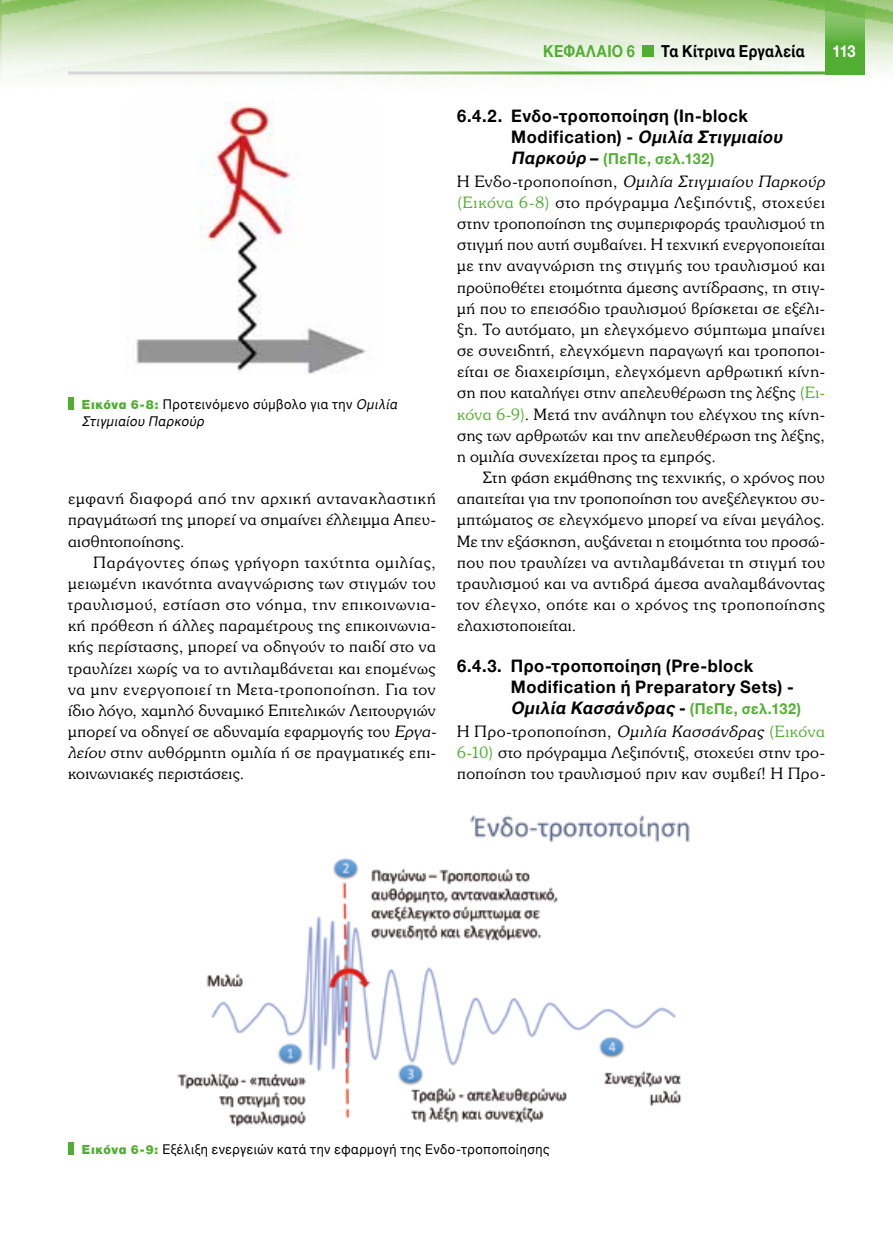
<style>
.page{position:relative;width:893px;height:1234px;background:#fff}
.page>*{position:absolute;margin:0;border:0;box-sizing:border-box;transform-origin:0 0}
.t1{font:700 17.25px/21.1px "Helvetica Neue";letter-spacing:.035em;color:#000;scale:.96 1}
.t2{font:300 17.1px/21.1px "UB Souvenir";letter-spacing:.025em;color:#000}
.t3{font:700 16.5px "Helvetica Neue";letter-spacing:.02em;color:#000;scale:.88 1}
.t4{font:700 16.5px "Helvetica Neue";letter-spacing:.03em;color:#52ae32;scale:.88 1}
.t5{font:700 16.5px "Helvetica Neue";color:#fff;scale:.88 1}
.t6{font:700 15px "Helvetica Neue";letter-spacing:.04em;color:#52ae32;scale:.96 1}
.t7{font:13.5px/17.2px "Helvetica Neue";letter-spacing:.05em;color:#000;scale:.95 1}
.s1{font-family:"Helvetica Neue Greek";font-weight:900;color:#52ae32}
.s2{font-style:italic}
.s3{font-style:italic;font-size:17.25px;color:#000}
.s4{font-size:17.25px;color:#000}
.s5{color:#52ae32}
.s6{font-size:15px;color:#52ae32}
</style>
<div class="page">
<img style="left:0;top:0;width:893px;height:79px">
<hr style="left:68px;top:71px;width:757px;height:3px;background:#fff">
<svg style="left:825px;top:0;width:39px;height:74px;background:#66b545"></svg>
<div style="left:642px;top:45px;width:12px;height:12px;background:#52ae32"></div>
<div style="left:68px;top:397px;width:6px;height:13px;background:#52ae32"></div>
<div style="left:68px;top:1141px;width:6px;height:13px;background:#52ae32"></div>
<img style="left:177px;top:815px;width:513px;height:313px">
<img style="left:135px;top:102px;width:237px;height:272px">
<p class="t7" style="left:82px;top:396px;width:337px"><span class="s1">Εικόνα 6-8:</span> Προτεινόμενο σύμβολο για την <span class="s2">Ομιλία<br>Στιγμιαίου Παρκούρ</span></p>
<p class="t2" style="left:68px;top:488px;width:369px;text-align:justify">εμφανή διαφορά από την αρχική αντανακλαστική πραγμάτωσή της μπορεί να σημαίνει έλλειμμα Απευ&shy;αισθητοποίησης.</p>
<p class="t2" style="left:68px;top:551px;width:373px;text-indent:26px">Παράγοντες όπως γρήγορη ταχύτητα ομιλίας, μειωμένη ικανότητα αναγνώρισης των στιγμών του τραυλισμού, εστίαση στο νόημα, την επικοινωνια&shy;κή πρόθεση ή άλλες παραμέτρους της επικοινωνια&shy;κής περίστασης, μπορεί να οδηγούν το παιδί στο να τραυλίζει χωρίς να το αντιλαμβάνεται και επομένως να μην ενεργοποιεί τη Μετα-τροποποίηση. Για τον ίδιο λόγο, χαμηλό δυναμικό Επιτελικών Λειτουργιών μπορεί να οδηγεί σε αδυναμία εφαρμογής του <span class="s2">Εργα&shy;λείου</span> στην αυθόρμητη ομιλία ή σε πραγματικές επι&shy;κοινωνιακές περιστάσεις.</p>
<p class="t4" style="left:543px;top:38px;width:106px">κεφαλαιο 6</p>
<p class="t3" style="left:661px;top:38px;width:165px">Τα Κίτρινα Εργαλεία</p>
<p class="t5" style="left:832px;top:38px;width:28px">113</p>
<p class="t1" style="left:511px;top:105px;width:289px;text-indent:-54px">6.4.2. Ενδο-τροποποίηση (In-block<br>M o d i f i c a t i o n) - <span class="s2">Ομιλία Στιγμιαίου</span></p>
<p class="t6" style="left:511px;top:147px;width:213px"><span class="s3">Παρκούρ</span> <span class="s4">–</span> (ΠεΠε, σελ.132)</p>
<p class="t2" style="left:457px;top:170px;width:373px">Η Ενδο-τροποποίηση, <span class="s2">Ομιλία Στιγμιαίου Παρκούρ </span><span class="s5">(Εικόνα 6-8)</span> στο πρόγραμμα Λεξιπόντιξ, στοχεύει στην τροποποίηση της συμπεριφοράς τραυλισμού τη στιγμή που αυτή συμβαίνει. Η τεχνική ενεργοποιείται με την αναγνώριση της στιγμής του τραυλισμού και προϋποθέτει ετοιμότητα άμεσης αντίδρασης, τη στιγ&shy;μή που το επεισόδιο τραυλισμού βρίσκεται σε εξέλι&shy;ξη. Το αυτόματο, μη ελεγχόμενο σύμπτωμα μπαίνει σε συνειδητή, ελεγχόμενη παραγωγή και τροποποι&shy;είται σε διαχειρίσιμη, ελεγχόμενη αρθρωτική κίνη&shy;ση που καταλήγει στην απελευθέρωση της λέξης <span class="s5">(Ει&shy;κόνα 6-9)</span>. Μετά την ανάληψη του ελέγχου της κίνη&shy;σης των αρθρωτών και την απελευθέρωση της λέξης, η ομιλία συνεχίζεται προς τα εμπρός.</p>
<p class="t2" style="left:457px;top:466px;width:369px;text-align:justify;text-indent:26px">Στη φάση εκμάθησης της τεχνικής, ο χρόνος που απαιτείται για την τροποποίηση του ανεξέλεγκτου συ&shy;μπτώματος σε ελεγχόμενο μπορεί να είναι μεγάλος.<br>Με την εξάσκηση, αυξάνεται η ετοιμότητα του προσώ&shy;που που τραυλίζει να αντιλαμβάνεται τη στιγμή του τραυλισμού και να αντιδρά άμεσα αναλαμβάνοντας τον έλεγχο, οπότε και ο χρόνος της τροποποίησης ελαχιστοποιείται.</p>
<p class="t1" style="left:511px;top:655px;width:304px;text-indent:-54px">6.4.3. Προ-τροποποίηση (Pre-block<br>Modification ή Preparatory Sets) -<br><span class="s2">Ομιλία Κασσάνδρας</span> - <span class="s6">(ΠεΠε, σελ.132)</span></p>
<p class="t2" style="left:457px;top:720px;width:373px">Η Προ-τροποποίηση, <span class="s2">Ομιλία Κασσάνδρας</span><span class="s5">(Εικόνα<br>6-10)</span> στο πρόγραμμα Λεξιπόντιξ, στοχεύει στην τρο&shy;ποποίηση του τραυλισμού πριν καν συμβεί! Η Προ<span class="s2">-</span></p>
<p class="t7" style="left:82px;top:1140px;width:494px"><span class="s1">Εικόνα 6-9:</span> Εξέλιξη ενεργειών κατά την εφαρμογή της Ενδο-τροποποίησης</p>
</div>
